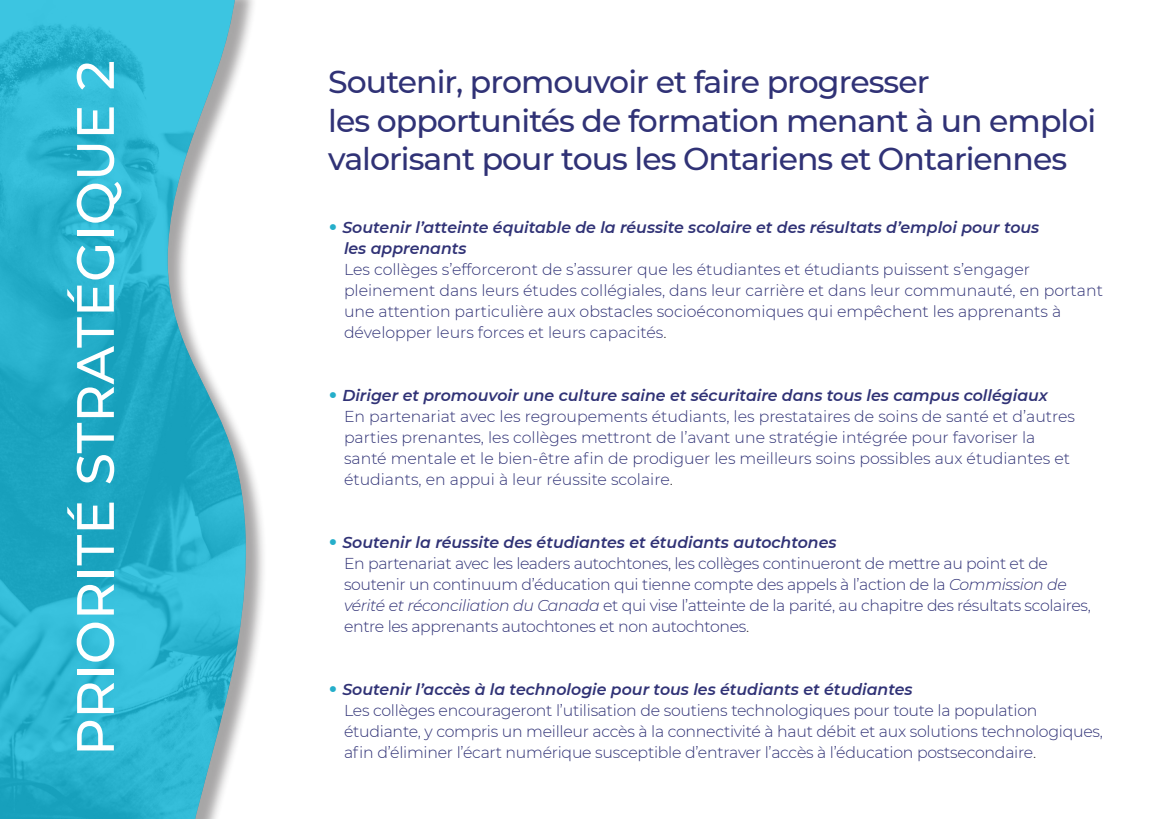
<style>
.page{position:relative;width:1166px;height:819px;background:#fff}
.page>*{position:absolute;margin:0;border:0;box-sizing:border-box;transform-origin:0 0}
.t1{font:500 52.5px "Montserrat";color:#fff}
.t2{font:500 31.5px/38.5px "Montserrat";letter-spacing:-.03em;color:#303276}
.t3{font:300 15.75px/21px "Montserrat";letter-spacing:-.015em;color:#303276}
.s1{font-family:"Futura";color:#25aeca}
.s2{font-weight:600;font-style:italic}
.s3{color:#231f20}
.s4{font-style:italic}
</style>
<div class="page">
<div style="left:0;top:0;width:267px;height:819px;background:#231f20;opacity:.4"></div>
<svg style="left:0;top:0;width:252px;height:819px;background:#46bad1"></svg>
<p class="t1" style="left:59px;top:756px;width:697px;rotate:-90deg">PRIORITÉ STRATÉGIQUE 2</p>
<p class="t2" style="left:328px;top:62px;width:769px">Soutenir, promouvoir et faire progresser<br>les opportunités de formation menant à un emploi valorisant pour tous les Ontariens et Ontariennes</p>
<p class="t3" style="left:344px;top:217px;width:760px;text-indent:-16px"><span class="s1">•</span> <span class="s2">Soutenir l’atteinte équitable de la réussite scolaire et des résultats d’emploi pour tous<br>les apprenants<br></span>Les collèges s’efforceront de s’assurer que les étudiantes et étudiants puissent s’engager pleinement dans leurs études collégiales, dans leur carrière et dans leur communauté, en portant une attention particulière aux obstacles socioéconomiques qui empêchent les apprenants à développer leurs forces et leurs capacités<span class="s3">.</span></p>
<p class="t3" style="left:344px;top:385px;width:732px;text-indent:-16px"><span class="s1">•</span> <span class="s2">Diriger et promouvoir une culture saine et sécuritaire dans tous les campus collégiaux<br></span>En partenariat avec les regroupements étudiants, les prestataires de soins de santé et d’autres parties prenantes, les collèges mettront de l’avant une stratégie intégrée pour favoriser la santé mentale et le bien-être afin de prodiguer les meilleurs soins possibles aux étudiantes et étudiants, en appui à leur réussite scolaire<span class="s3">.</span></p>
<p class="t3" style="left:344px;top:532px;width:748px;text-indent:-16px"><span class="s1">•</span> <span class="s2">Soutenir la réussite des étudiantes et étudiants autochtones<br></span>En partenariat avec les leaders autochtones, les collèges continueront de mettre au point et de soutenir un continuum d’éducation qui tienne compte des appels à l’action de la <span class="s4">Commission de vérité et réconciliation du Canada</span> et qui vise l’atteinte de la parité, au chapitre des résultats scolaires, entre les apprenants autochtones et non autochtones<span class="s3">.</span></p>
<p class="t3" style="left:344px;top:679px;width:760px;text-indent:-16px"><span class="s1">•</span> <span class="s2">Soutenir l’accès à la technologie pour tous les étudiants et étudiantes<br></span>Les collèges encourageront l’utilisation de soutiens technologiques pour toute la population étudiante, y compris un meilleur accès à la connectivité à haut débit et aux solutions technologiques,</p>
<p class="t3" style="left:344px;top:742px;width:693px">afin d’éliminer l’écart numérique susceptible d’entraver l’accès à l’éducation postsecondaire<span class="s3">.</span></p>
</div>
